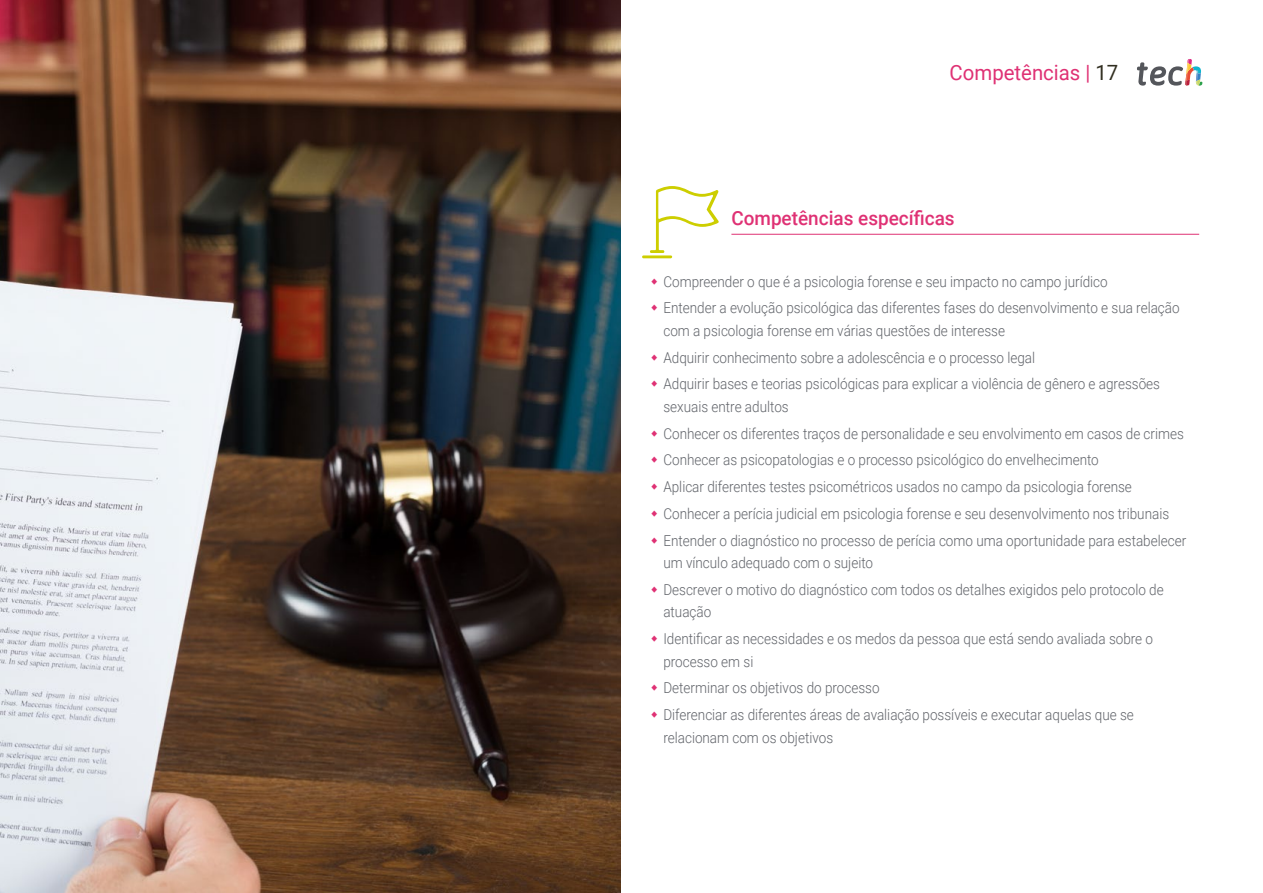
<style>
.page{position:relative;width:1263px;height:893px;background:#fff}
.page>*{position:absolute;margin:0;border:0;box-sizing:border-box;transform-origin:0 0}
.t1{font:21px "Roboto";color:#df3174}
.t2{font:500 19.5px "Roboto";color:#df3174}
.t3{font:300 15px/26.7px "Roboto";color:#61646a;scale:.9 1}
.s1{color:#312e20}
</style>
<div class="page">
<img style="left:0;top:0;width:621px;height:893px">
<hr style="left:731px;top:234px;width:468px;height:1px;background:#df3174">
<hr style="left:642px;top:255px;width:30px;height:3px;background:#cdce00">
<svg style="left:650px;top:186px;width:69px;height:67px"></svg>
<svg style="left:1137px;top:59px;width:65px;height:27px"></svg>
<h1 class="t1" style="left:950px;top:57px;width:170px">Competências | <span class="s1">17</span></h1>
<h2 class="t2" style="left:731px;top:205px;width:225px">Competências específicas</h2>
<p class="t3" style="left:663px;top:267px;width:575px">Compreender o que é a psicologia forense e seu impacto no campo jurídico<br>Entender a evolução psicológica das diferentes fases do desenvolvimento e sua relação</p>
<p class="t3" style="left:663px;top:317px;width:553px">com a psicologia forense em várias questões de interesse<br>Adquirir conhecimento sobre a adolescência e o processo legal<br>Adquirir bases e teorias psicológicas para explicar a violência de gênero e agressões</p>
<p class="t3" style="left:663px;top:393px;width:582px">sexuais entre adultos<br>Conhecer os diferentes traços de personalidade e seu envolvimento em casos de crimes Conhecer as psicopatologias e o processo psicológico do envelhecimento<br>Aplicar diferentes testes psicométricos usados no campo da psicologia forense Conhecer a perícia judicial em psicologia forense e seu desenvolvimento nos tribunais Entender o diagnóstico no processo de perícia como uma oportunidade para estabelecer</p>
<p class="t3" style="left:663px;top:549px;width:557px">um vínculo adequado com o sujeito<br>Descrever o motivo do diagnóstico com todos os detalhes exigidos pelo protocolo de</p>
<p class="t3" style="left:663px;top:598px;width:546px">atuação<br>Identificar as necessidades e os medos da pessoa que está sendo avaliada sobre o</p>
<p class="t3" style="left:663px;top:647px;width:524px">processo em si<br>Determinar os objetivos do processo<br>Diferenciar as diferentes áreas de avaliação possíveis e executar aquelas que se</p>
<p class="t3" style="left:663px;top:723px;width:190px">relacionam com os objetivos</p>
</div>
